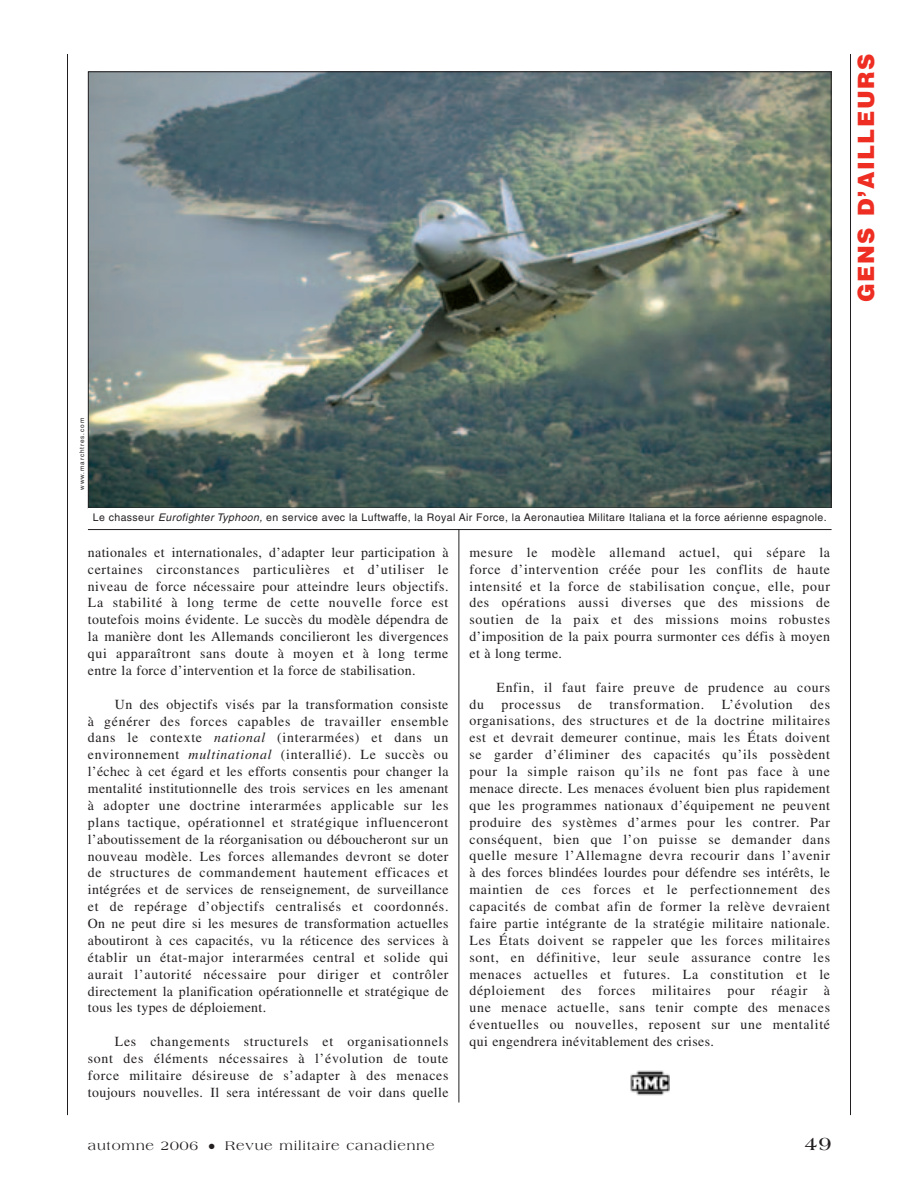
<style>
.page{position:relative;width:918px;height:1188px;background:#fff}
.page>*{position:absolute;margin:0;border:0;box-sizing:border-box;transform-origin:0 0}
.t1{font:900 22.5px "Helvetica";letter-spacing:.065em;color:#ee2e22}
.t2{font:700 19.5px "Americana";color:#231f20}
.t3{font:13.8px/16.8px "Times";letter-spacing:.025em;color:#231f20;text-align:justify}
.t4{font:13.8px "Times";letter-spacing:.05em;color:#231f20}
.t5{font:13.5px "Americana";letter-spacing:.065em;color:#231f20}
.t6{font:10.5px "Helvetica";letter-spacing:.04em;color:#231f20}
.t7{font:6.3px "Helvetica";letter-spacing:.14em;color:#231f20}
.s1{font-style:italic}
</style>
<div class="page">
<hr style="left:850px;top:54px;width:1px;height:1061px;background:#231f20">
<hr style="left:67px;top:54px;width:1px;height:1061px;background:#231f20">
<hr style="left:459px;top:518px;width:1px;height:584px;background:#231f20">
<img style="left:630px;top:1070px;width:40px;height:26px">
<img style="left:90px;top:73px;width:740px;height:433px">
<div style="left:88px;top:508px;width:744px;height:21px;background:#fff"></div>
<hr style="left:88px;top:529px;width:744px;height:1px;background:#231f20">
<h1 class="t1" style="left:858px;top:302px;width:249px;rotate:-90deg">GENS D’AILLEURS</h1>
<p class="t7" style="left:80px;top:490px;width:73px;rotate:-90deg">www.marchtres.com</p>
<p class="t6" style="left:93px;top:513px;width:735px">Le chasseur <span class="s1">Eurofighter Typhoon,</span> en service avec la Luftwaffe, la Royal Air Force, la Aeronautiea Militare Italiana et la force aérienne espagnole.</p>
<p class="t3" style="left:88px;top:545px;width:362px">nationales et internationales, d’adapter leur participation à certaines circonstances particulières et d’utiliser le niveau de force nécessaire pour atteindre leurs objectifs.<br>La stabilité à long terme de cette nouvelle force est toutefois moins évidente. Le succès du modèle dépendra de la manière dont les Allemands concilieront les divergences qui apparaîtront sans doute à moyen et à long terme entre la force d’intervention et la force de stabilisation.</p>
<p class="t3" style="left:88px;top:697px;width:362px;text-indent:27px">Un des objectifs visés par la transformation consiste à générer des forces capables de travailler ensemble dans le contexte <span class="s1">national</span> (interarmées) et dans un environnement <span class="s1">multinational</span> (interallié). Le succès ou l’échec à cet égard et les efforts consentis pour changer la mentalité institutionnelle des trois services en les amenant à adopter une doctrine interarmées applicable sur les plans tactique, opérationnel et stratégique influenceront l’aboutissement de la réorganisation ou déboucheront sur un nouveau modèle. Les forces allemandes devront se doter de structures de commandement hautement efficaces et intégrées et de services de renseignement, de surveillance et de repérage d’objectifs centralisés et coordonnés.<br>On ne peut dire si les mesures de transformation actuelles aboutiront à ces capacités, vu la réticence des services à établir un état-major interarmées central et solide qui aurait l’autorité nécessaire pour diriger et contrôler directement la planification opérationnelle et stratégique de tous les types de déploiement.</p>
<p class="t3" style="left:88px;top:1034px;width:362px;text-indent:27px">Les changements structurels et organisationnels sont des éléments nécessaires à l’évolution de toute force militaire désireuse de s’adapter à des menaces toujours nouvelles. Il sera intéressant de voir dans quelle</p>
<p class="t3" style="left:469px;top:545px;width:362px">mesure le modèle allemand actuel, qui sépare la force d’intervention créée pour les conflits de haute intensité et la force de stabilisation conçue, elle, pour des opérations aussi diverses que des missions de soutien de la paix et des missions moins robustes d’imposition de la paix pourra surmonter ces défis à moyen et à long terme.</p>
<p class="t4" style="left:496px;top:682px;width:335px">Enfin, il faut faire preuve de prudence au cours</p>
<p class="t3" style="left:469px;top:697px;width:16px">du</p>
<p class="t4" style="left:501px;top:699px;width:61px">processus</p>
<p class="t3" style="left:578px;top:697px;width:15px">de</p>
<p class="t4" style="left:609px;top:699px;width:96px">transformation.</p>
<p class="t4" style="left:722px;top:699px;width:73px">L’évolution</p>
<p class="t3" style="left:469px;top:697px;width:362px;text-indent:341px">des organisations, des structures et de la doctrine militaires est et devrait demeurer continue, mais les États doivent se garder d’éliminer des capacités qu’ils possèdent pour la simple raison qu’ils ne font pas face à une menace directe. Les menaces évoluent bien plus rapidement que les programmes nationaux d’équipement ne peuvent produire des systèmes d’armes pour les contrer. Par conséquent, bien que l’on puisse se demander dans quelle mesure l’Allemagne devra recourir dans l’avenir à des forces blindées lourdes pour défendre ses intérêts, le maintien de ces forces et le perfectionnement des capacités de combat afin de former la relève devraient faire partie intégrante de la stratégie militaire nationale.<br>Les États doivent se rappeler que les forces militaires sont, en définitive, leur seule assurance contre les menaces actuelles et futures. La constitution et le déploiement des forces militaires pour réagir à une menace actuelle, sans tenir compte des menaces éventuelles ou nouvelles, reposent sur une mentalité qui engendrera inévitablement des crises.</p>
<p class="t5" style="left:88px;top:1140px;width:348px">automne 2006 ● Revue militaire canadienne</p>
<h2 class="t2" style="left:805px;top:1135px;width:28px">49</h2>
</div>
